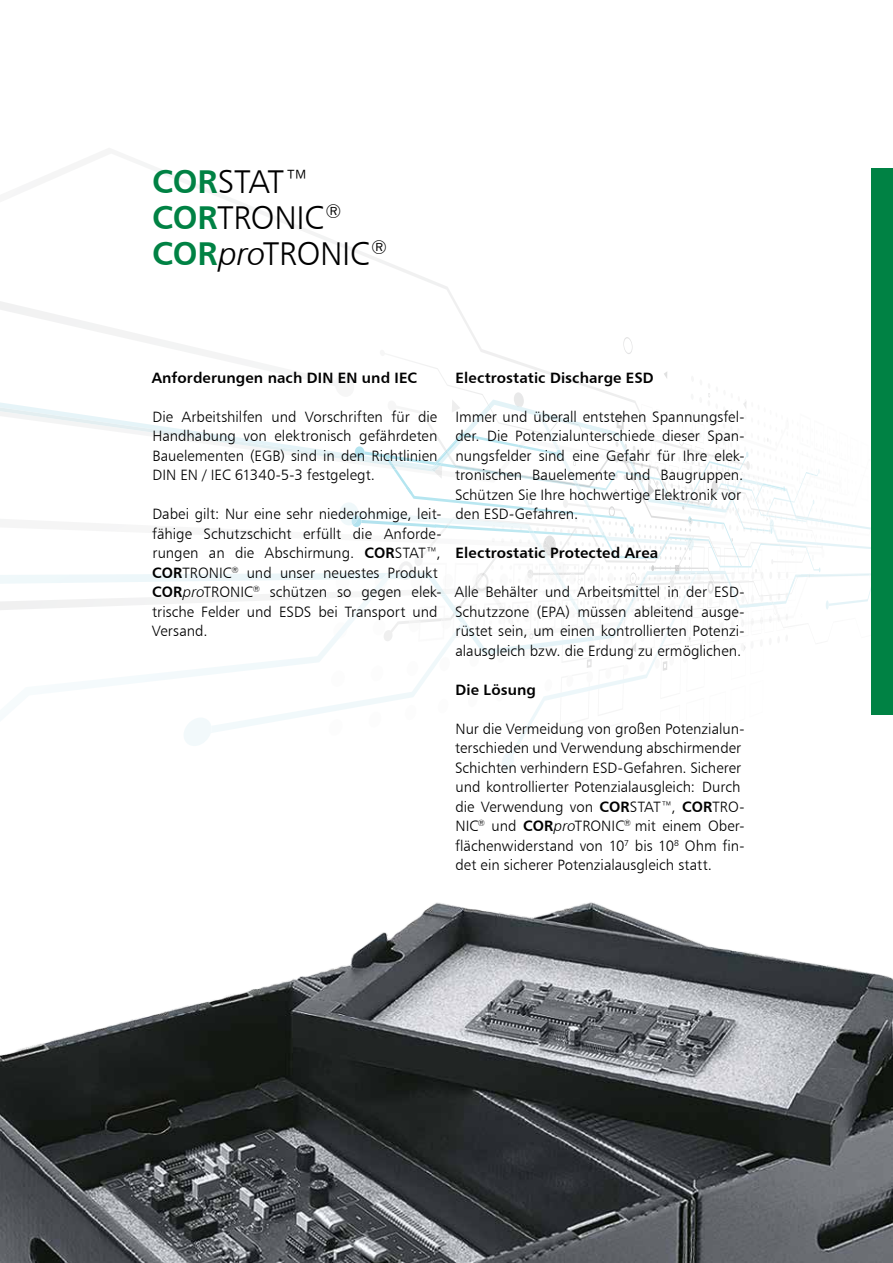
<style>
.page{position:relative;width:893px;height:1263px;background:#fff}
.page>*{position:absolute;margin:0;border:0;box-sizing:border-box;transform-origin:0 0}
.t1{font:33px/36px "Humanist 777 BT Light B";letter-spacing:-.01em;color:#000}
.t2{font:15px/19.5px "Humanist 777 BT Light B";color:#000}
.t3{font:15px "Humanist 777 BT Bold B";letter-spacing:.005em;color:#000}
.s1{font-family:"Humanist 777 BT Bold B";color:#008244}
.s2{font-family:"Humanist 777 BT Light Italic B"}
.s3{font-family:"Humanist 777 BT Bold B"}
</style>
<div class="page">
<svg style="left:135px;top:160px;width:297px;height:121px"></svg>
<svg style="left:0;top:281px;width:893px;height:490px"></svg>
<div style="left:872px;top:168px;width:21px;height:546px;background:#008244"></div>
<img style="left:0;top:902px;width:893px;height:361px">
<h1 class="t1" style="left:152px;top:163px;width:236px"><span class="s1">COR</span>STAT™<br><span class="s1">COR</span>TRONIC<sup>®<br></sup><span class="s1">COR</span><span class="s2">pro</span>TRONIC<sup>®</sup></h1>
<p class="t3" style="left:152px;top:368px;width:267px">Anforderungen nach DIN EN und IEC</p>
<p class="t2" style="left:152px;top:406px;width:286px;text-align:justify">Die Arbeitshilfen und Vorschriften für die Handhabung von elektronisch gefährdeten Bauelementen (EGB) sind in den Richtlinien DIN EN / IEC 61340-5-3 festgelegt.</p>
<p class="t2" style="left:152px;top:504px;width:291px">Dabei gilt: Nur eine sehr niederohmige, leit&shy;fähige Schutzschicht erfüllt die Anforde&shy;rungen an die Abschirmung. <span class="s3">COR</span>STAT™, <span class="s3">COR</span>TRONIC<sup>®</sup> und unser neuestes Produkt <span class="s3">COR</span><span class="s2">pro</span>TRONIC<sup>®</sup> schützen so gegen elek&shy;trische Felder und ESDS bei Transport und Versand.</p>
<p class="t3" style="left:456px;top:368px;width:200px">Electrostatic Discharge ESD</p>
<p class="t2" style="left:455px;top:406px;width:291px">Immer und überall entstehen Spannungsfel&shy;der. Die Potenzialunterschiede dieser Span&shy;nungsfelder sind eine Gefahr für Ihre elek&shy;tronischen Bauelemente und Baugruppen.<br>Schützen Sie Ihre hochwertige Elektronik vor den ESD-Gefahren.</p>
<p class="t3" style="left:456px;top:543px;width:204px">Electrostatic Protected Area</p>
<p class="t2" style="left:454px;top:582px;width:291px;text-align:justify">Alle Behälter und Arbeitsmittel in der ESD-Schutzzone (EPA) müssen ableitend ausge&shy;rüstet sein, um einen kontrollierten Potenzi&shy;alausgleich bzw. die Erdung zu ermöglichen.</p>
<p class="t3" style="left:456px;top:680px;width:82px">Die Lösung</p>
<p class="t2" style="left:455px;top:718px;width:291px">Nur die Vermeidung von großen Potenzialun&shy;terschieden und Verwendung abschirmender Schichten verhindern ESD-Gefahren. Sicherer und kontrollierter Potenzialausgleich: Durch die Verwendung von <span class="s3">COR</span>STAT™, <span class="s3">COR</span>TRO-NIC<sup>®</sup> und <span class="s3">COR</span><span class="s2">pro</span>TRONIC<sup>®</sup> mit einem Ober&shy;flächenwiderstand von 10<sup>7</sup> bis 10<sup>8</sup> Ohm fin&shy;det ein sicherer Potenzialausgleich statt.</p>
</div>
